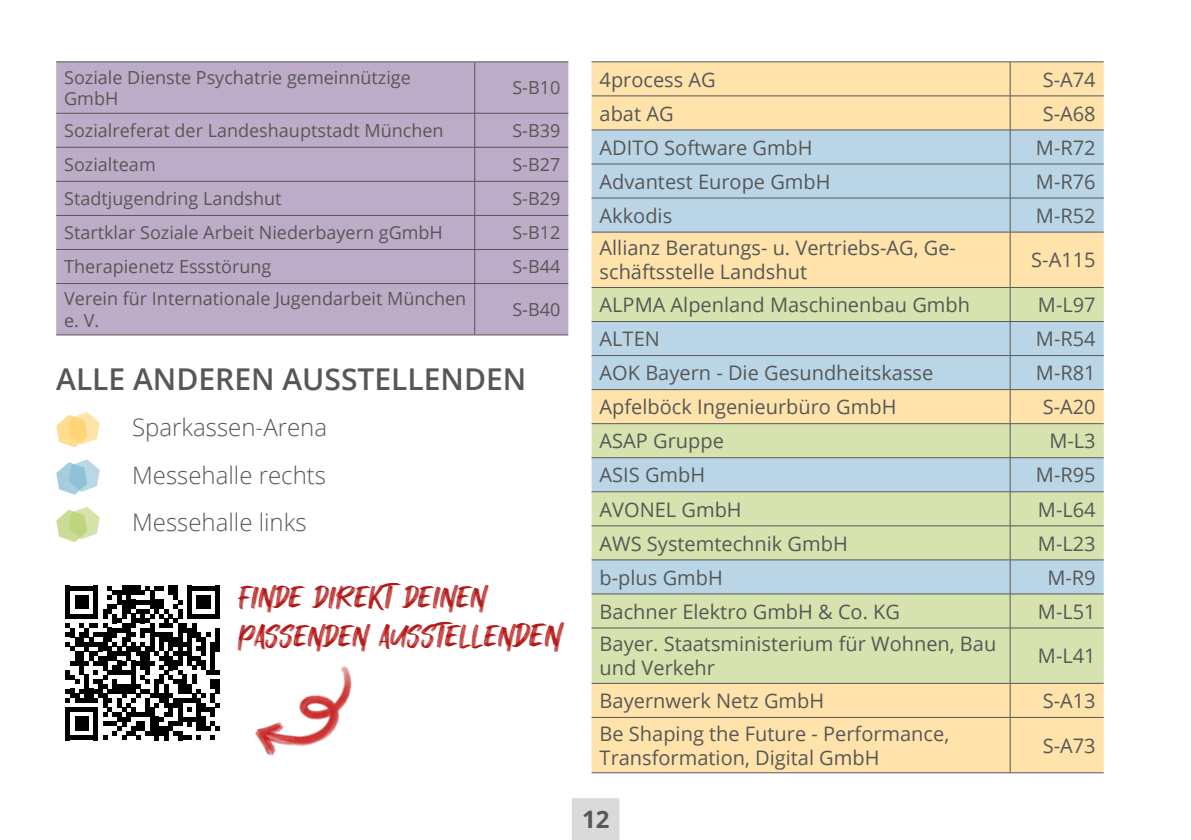
<style>
.page{position:relative;width:1191px;height:840px;background:#fff}
.page>*{position:absolute;margin:0;border:0;box-sizing:border-box;transform-origin:0 0}
.t1{font:30.2px/38.8px "Binjay";color:#b51917}
.t2{font:600 30px "Open Sans";color:#575756}
.t3{font:300 24px/47.4px "Open Sans";color:#575756;text-align:justify}
.t4{font:700 24px "Open Sans";color:#575756}
.t5{font:20px/24px "Open Sans";color:#575756}
.t6{font:18px/21.6px "Open Sans";color:#575756}
.s1{font-size:32.4px}
</style>
<div class="page">
<div style="left:572px;top:798px;width:47px;height:41px;background:#dadada"></div>
<div style="left:591px;top:62px;width:512px;height:710px;background:#ffe3ab"></div>
<svg style="left:591px;top:130px;width:512px;height:157px;fill:#bad6e6"></svg>
<svg style="left:591px;top:288px;width:512px;height:394px;fill:#d6e3ae"></svg>
<hr style="left:591px;top:61px;width:419px;height:1px;background:#575756">
<hr style="left:1010px;top:61px;width:93px;height:1px;background:#575756">
<hr style="left:1009px;top:62px;width:1px;height:34px;background:#575756">
<hr style="left:591px;top:95px;width:419px;height:1px;background:#575756">
<hr style="left:1010px;top:95px;width:93px;height:1px;background:#575756">
<hr style="left:1009px;top:96px;width:1px;height:34px;background:#575756">
<hr style="left:591px;top:129px;width:419px;height:1px;background:#575756">
<hr style="left:1010px;top:129px;width:93px;height:1px;background:#575756">
<hr style="left:1009px;top:130px;width:1px;height:34px;background:#575756">
<hr style="left:591px;top:163px;width:419px;height:1px;background:#575756">
<hr style="left:1010px;top:163px;width:93px;height:1px;background:#575756">
<hr style="left:1009px;top:164px;width:1px;height:34px;background:#575756">
<hr style="left:591px;top:197px;width:419px;height:1px;background:#575756">
<hr style="left:1010px;top:197px;width:93px;height:1px;background:#575756">
<hr style="left:1009px;top:198px;width:1px;height:34px;background:#575756">
<hr style="left:591px;top:232px;width:419px;height:1px;background:#575756">
<hr style="left:1010px;top:232px;width:93px;height:1px;background:#575756">
<hr style="left:1009px;top:232px;width:1px;height:55px;background:#575756">
<hr style="left:591px;top:287px;width:419px;height:1px;background:#575756">
<hr style="left:1010px;top:287px;width:93px;height:1px;background:#575756">
<hr style="left:1009px;top:287px;width:1px;height:34px;background:#575756">
<hr style="left:591px;top:321px;width:419px;height:1px;background:#575756">
<hr style="left:1010px;top:321px;width:93px;height:1px;background:#575756">
<hr style="left:1009px;top:321px;width:1px;height:34px;background:#575756">
<hr style="left:591px;top:355px;width:419px;height:1px;background:#575756">
<hr style="left:1010px;top:355px;width:93px;height:1px;background:#575756">
<hr style="left:1009px;top:355px;width:1px;height:34px;background:#575756">
<hr style="left:591px;top:389px;width:419px;height:1px;background:#575756">
<hr style="left:1010px;top:389px;width:93px;height:1px;background:#575756">
<hr style="left:1009px;top:389px;width:1px;height:34px;background:#575756">
<hr style="left:591px;top:423px;width:419px;height:1px;background:#575756">
<hr style="left:1010px;top:423px;width:93px;height:1px;background:#575756">
<hr style="left:1009px;top:423px;width:1px;height:34px;background:#575756">
<hr style="left:591px;top:457px;width:419px;height:1px;background:#575756">
<hr style="left:1010px;top:457px;width:93px;height:1px;background:#575756">
<hr style="left:1009px;top:457px;width:1px;height:34px;background:#575756">
<hr style="left:591px;top:491px;width:419px;height:1px;background:#575756">
<hr style="left:1010px;top:491px;width:93px;height:1px;background:#575756">
<hr style="left:1009px;top:491px;width:1px;height:34px;background:#575756">
<hr style="left:591px;top:525px;width:419px;height:1px;background:#575756">
<hr style="left:1010px;top:525px;width:93px;height:1px;background:#575756">
<hr style="left:1009px;top:526px;width:1px;height:33px;background:#575756">
<hr style="left:591px;top:559px;width:419px;height:1px;background:#575756">
<hr style="left:1010px;top:559px;width:93px;height:1px;background:#575756">
<hr style="left:1009px;top:560px;width:1px;height:33px;background:#575756">
<hr style="left:591px;top:593px;width:419px;height:1px;background:#575756">
<hr style="left:1010px;top:593px;width:93px;height:1px;background:#575756">
<hr style="left:1009px;top:594px;width:1px;height:33px;background:#575756">
<hr style="left:591px;top:627px;width:419px;height:1px;background:#575756">
<hr style="left:1010px;top:627px;width:93px;height:1px;background:#575756">
<hr style="left:1009px;top:628px;width:1px;height:54px;background:#575756">
<hr style="left:591px;top:682px;width:419px;height:1px;background:#575756">
<hr style="left:1010px;top:682px;width:93px;height:1px;background:#575756">
<hr style="left:1009px;top:683px;width:1px;height:33px;background:#575756">
<hr style="left:591px;top:716px;width:419px;height:1px;background:#575756">
<hr style="left:1010px;top:716px;width:93px;height:1px;background:#575756">
<hr style="left:1009px;top:717px;width:1px;height:55px;background:#575756">
<hr style="left:591px;top:772px;width:419px;height:1px;background:#575756">
<hr style="left:1010px;top:772px;width:93px;height:1px;background:#575756">
<div style="left:56px;top:62px;width:512px;height:272px;background:#bdacc8"></div>
<hr style="left:56px;top:61px;width:419px;height:1px;background:#575756">
<hr style="left:475px;top:61px;width:93px;height:1px;background:#575756">
<hr style="left:474px;top:62px;width:1px;height:51px;background:#575756">
<hr style="left:56px;top:113px;width:419px;height:1px;background:#575756">
<hr style="left:475px;top:113px;width:93px;height:1px;background:#575756">
<hr style="left:474px;top:113px;width:1px;height:34px;background:#575756">
<hr style="left:56px;top:147px;width:419px;height:1px;background:#575756">
<hr style="left:475px;top:147px;width:93px;height:1px;background:#575756">
<hr style="left:474px;top:147px;width:1px;height:34px;background:#575756">
<hr style="left:56px;top:181px;width:419px;height:1px;background:#575756">
<hr style="left:475px;top:181px;width:93px;height:1px;background:#575756">
<hr style="left:474px;top:181px;width:1px;height:34px;background:#575756">
<hr style="left:56px;top:215px;width:419px;height:1px;background:#575756">
<hr style="left:475px;top:215px;width:93px;height:1px;background:#575756">
<hr style="left:474px;top:215px;width:1px;height:34px;background:#575756">
<hr style="left:56px;top:249px;width:419px;height:1px;background:#575756">
<hr style="left:475px;top:249px;width:93px;height:1px;background:#575756">
<hr style="left:474px;top:249px;width:1px;height:34px;background:#575756">
<hr style="left:56px;top:283px;width:419px;height:1px;background:#575756">
<hr style="left:475px;top:283px;width:93px;height:1px;background:#575756">
<hr style="left:474px;top:283px;width:1px;height:51px;background:#575756">
<hr style="left:56px;top:334px;width:419px;height:1px;background:#575756">
<hr style="left:475px;top:334px;width:93px;height:1px;background:#575756">
<svg style="left:56px;top:412px;width:44px;height:35px"></svg>
<svg style="left:56px;top:459px;width:44px;height:35px"></svg>
<svg style="left:56px;top:507px;width:44px;height:35px"></svg>
<img style="left:255px;top:666px;width:97px;height:90px">
<svg style="left:65px;top:585px;width:155px;height:154px"></svg>
<p class="t6" style="left:64px;top:66px;width:348px">Soziale Dienste Psychatrie gemeinnützige<br>GmbH</p>
<p class="t6" style="left:512px;top:77px;width:49px">S-B10</p>
<p class="t6" style="left:64px;top:119px;width:381px">Sozialreferat der Landeshauptstadt München</p>
<p class="t6" style="left:512px;top:119px;width:49px">S-B39</p>
<p class="t6" style="left:64px;top:153px;width:93px">Sozialteam</p>
<p class="t6" style="left:512px;top:153px;width:49px">S-B27</p>
<p class="t6" style="left:64px;top:187px;width:219px">Stadtjugendring Landshut</p>
<p class="t6" style="left:512px;top:187px;width:49px">S-B29</p>
<p class="t6" style="left:64px;top:221px;width:380px">Startklar Soziale Arbeit Niederbayern gGmbH</p>
<p class="t6" style="left:512px;top:221px;width:49px">S-B12</p>
<p class="t6" style="left:64px;top:255px;width:209px">Therapienetz Essstörung</p>
<p class="t6" style="left:512px;top:255px;width:49px">S-B44</p>
<p class="t6" style="left:64px;top:287px;width:403px">Verein für Internationale Jugendarbeit München e. V.</p>
<p class="t6" style="left:512px;top:298px;width:49px">S-B40</p>
<h2 class="t2" style="left:56px;top:358px;width:471px">ALLE ANDEREN AUSSTELLENDEN</h2>
<p class="t3" style="left:132px;top:403px;width:196px">Sparkassen-Arena Messehalle rechts Messehalle links</p>
<h1 class="t1" style="left:239px;top:577px;width:325px">FINDE DIREKT DEINEN<br>PASSENDEN AUSSTELLEN<span class="s1">DEN</span></h1>
<p class="t5" style="left:599px;top:67px;width:118px">4process AG</p>
<p class="t5" style="left:1042px;top:67px;width:54px">S-A74</p>
<p class="t5" style="left:599px;top:101px;width:75px">abat AG</p>
<p class="t5" style="left:1042px;top:101px;width:54px">S-A68</p>
<p class="t5" style="left:599px;top:135px;width:214px">ADITO Software GmbH</p>
<p class="t5" style="left:1036px;top:135px;width:61px">M-R72</p>
<p class="t5" style="left:599px;top:169px;width:232px">Advantest Europe GmbH</p>
<p class="t5" style="left:1036px;top:169px;width:61px">M-R76</p>
<p class="t5" style="left:599px;top:203px;width:74px">Akkodis</p>
<p class="t5" style="left:1036px;top:203px;width:61px">M-R52</p>
<p class="t5" style="left:599px;top:235px;width:358px">Allianz Beratungs- u. Vertriebs-AG, Ge&shy;schäftsstelle Landshut</p>
<p class="t5" style="left:1031px;top:247px;width:66px">S-A115</p>
<p class="t5" style="left:599px;top:292px;width:372px">ALPMA Alpenland Maschinenbau Gmbh</p>
<p class="t5" style="left:1038px;top:292px;width:59px">M-L97</p>
<p class="t5" style="left:599px;top:326px;width:62px">ALTEN</p>
<p class="t5" style="left:1036px;top:326px;width:61px">M-R54</p>
<p class="t5" style="left:599px;top:360px;width:335px">AOK Bayern - Die Gesundheitskasse</p>
<p class="t5" style="left:1036px;top:360px;width:61px">M-R81</p>
<p class="t5" style="left:599px;top:394px;width:298px">Apfelböck Ingenieurbüro GmbH</p>
<p class="t5" style="left:1042px;top:394px;width:54px">S-A20</p>
<p class="t5" style="left:599px;top:428px;width:126px">ASAP Gruppe</p>
<p class="t5" style="left:1049px;top:428px;width:48px">M-L3</p>
<p class="t5" style="left:599px;top:462px;width:107px">ASIS GmbH</p>
<p class="t5" style="left:1036px;top:462px;width:61px">M-R95</p>
<p class="t5" style="left:599px;top:496px;width:144px">AVONEL GmbH</p>
<p class="t5" style="left:1038px;top:496px;width:59px">M-L64</p>
<p class="t5" style="left:599px;top:530px;width:250px">AWS Systemtechnik GmbH</p>
<p class="t5" style="left:1038px;top:530px;width:59px">M-L23</p>
<p class="t5" style="left:599px;top:564px;width:125px">b-plus GmbH</p>
<p class="t5" style="left:1047px;top:564px;width:50px">M-R9</p>
<p class="t5" style="left:599px;top:598px;width:302px">Bachner Elektro GmbH &amp; Co. KG</p>
<p class="t5" style="left:1038px;top:598px;width:59px">M-L51</p>
<p class="t5" style="left:599px;top:631px;width:398px">Bayer. Staatsministerium für Wohnen, Bau und Verkehr</p>
<p class="t5" style="left:1038px;top:643px;width:59px">M-L41</p>
<p class="t5" style="left:599px;top:688px;width:226px">Bayernwerk Netz GmbH</p>
<p class="t5" style="left:1042px;top:688px;width:54px">S-A13</p>
<p class="t5" style="left:599px;top:720px;width:351px">Be Shaping the Future - Performance,<br>Transformation, Digital GmbH</p>
<p class="t5" style="left:1042px;top:732px;width:54px">S-A73</p>
<p class="t4" style="left:582px;top:801px;width:29px">12</p>
</div>
